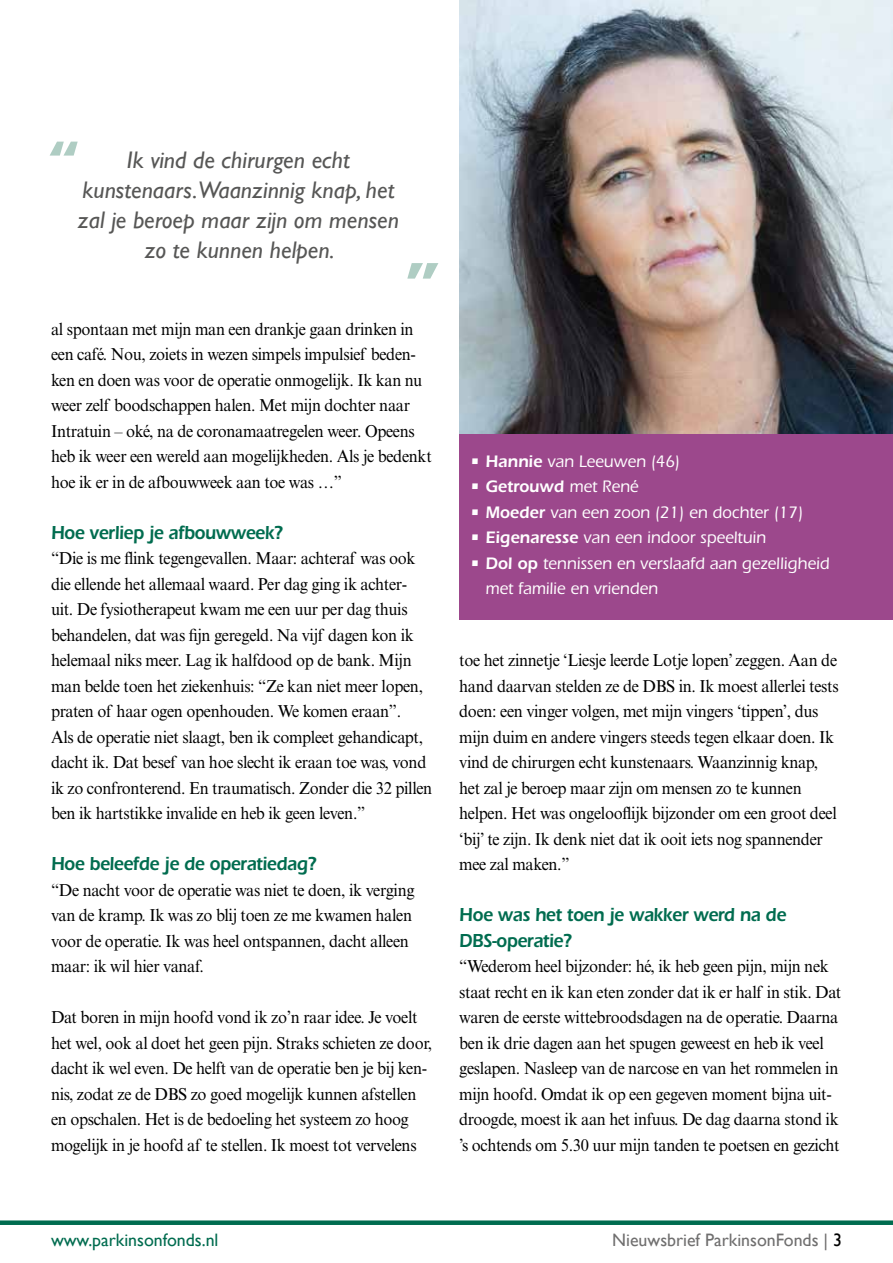
<style>
.page{position:relative;width:893px;height:1263px;background:#fff}
.page>*{position:absolute;margin:0;border:0;box-sizing:border-box;transform-origin:0 0}
.t1{font:italic 24px/30px "Gill Sans";color:#575756;text-align:center}
.t2{font:600 19.5px/25.5px "ITC Eras Std";letter-spacing:-.02em;color:#006c4f;scale:.9 1}
.t3{font:18px "Gill Sans";color:#706f6f}
.t4{font:18px "Gill Sans";color:#006c4f}
.t5{font:17.25px/25.5px "Times New Roman MT Std";letter-spacing:-.02em;color:#000;scale:.95 1}
.t6{font:500 17.25px/25.5px "ITC Eras Std";color:#fff;scale:.95 1}
.t7{font:600 17.25px "ITC Eras Std";color:#fff;scale:.95 1}
.s1{font-weight:600}
.s2{font-weight:500}
.s3{color:#000}
</style>
<div class="page">
<div style="left:0;top:1220px;width:893px;height:5px;background:#006c4f"></div>
<img style="left:459px;top:0;width:434px;height:434px">
<div style="left:459px;top:434px;width:434px;height:185px;background:#9c488c"></div>
<svg style="left:50px;top:142px;width:28px;height:14px"></svg>
<svg style="left:407px;top:263px;width:31px;height:16px"></svg>
<h1 class="t1" style="left:78px;top:145px;width:323px">Ik vind de chirurgen echt kunstenaars.Waanzinnig knap, het zal je beroep maar zijn om mensen zo te kunnen helpen.</h1>
<p class="t5" style="left:51px;top:316px;width:402px">al spontaan met mijn man een drankje gaan drinken in een café. Nou, zoiets in wezen simpels impulsief beden&shy;ken en doen was voor de operatie onmogelijk. Ik kan nu weer zelf boodschappen halen. Met mijn dochter naar Intratuin – oké, na de coronamaatregelen weer. Opeens heb ik weer een wereld aan mogelijkheden. Als je bedenkt hoe ik er in de afbouwweek aan toe was …”</p>
<p class="t2" style="left:51px;top:519px;width:259px">Hoe verliep je afbouwweek?</p>
<p class="t5" style="left:51px;top:545px;width:403px">“Die is me flink tegengevallen. Maar: achteraf was ook die ellende het allemaal waard. Per dag ging ik achter&shy;uit. De fysiotherapeut kwam me een uur per dag thuis behandelen, dat was fijn geregeld. Na vijf dagen kon ik helemaal niks meer. Lag ik halfdood op de bank. Mijn man belde toen het ziekenhuis: “Ze kan niet meer lopen, praten of haar ogen openhouden. We komen eraan”.<br>Als de operatie niet slaagt, ben ik compleet gehandicapt, dacht ik. Dat besef van hoe slecht ik eraan toe was, vond ik zo confronterend. En traumatisch. Zonder die 32 pillen ben ik hartstikke invalide en heb ik geen leven.”</p>
<p class="t2" style="left:51px;top:851px;width:296px">Hoe beleefde je de operatiedag?</p>
<p class="t5" style="left:51px;top:877px;width:384px">“De nacht voor de operatie was niet te doen, ik verging van de kramp. Ik was zo blij toen ze me kwamen halen voor de operatie. Ik was heel ontspannen, dacht alleen maar: ik wil hier vanaf.</p>
<p class="t5" style="left:51px;top:1004px;width:403px">Dat boren in mijn hoofd vond ik zo’n raar idee. Je voelt het wel, ook al doet het geen pijn. Straks schieten ze door, dacht ik wel even. De helft van de operatie ben je bij ken&shy;nis, zodat ze de DBS zo goed mogelijk kunnen afstellen en opschalen. Het is de bedoeling het systeem zo hoog mogelijk in je hoofd af te stellen. Ik moest tot vervelens</p>
<p class="t6" style="left:470px;top:448px;width:223px"><span class="s1">• Hannie</span> van Leeuwen (46)</p>
<p class="t7" style="left:470px;top:476px;width:179px">• Getrouwd <span class="s2">met René</span></p>
<p class="t6" style="left:470px;top:499px;width:352px"><span class="s1">• Moeder</span> van een zoon (21) en dochter (17)</p>
<p class="t6" style="left:470px;top:525px;width:313px"><span class="s1">• Eigenaresse</span> van een indoor speeltuin</p>
<p class="t6" style="left:485px;top:550px;width:364px;text-indent:-16px"><span class="s1">• Dol op</span> tennissen en verslaafd aan gezelligheid met familie en vrienden</p>
<p class="t5" style="left:459px;top:647px;width:401px">toe het zinnetje ‘Liesje leerde Lotje lopen’ zeggen. Aan de hand daarvan stelden ze de DBS in. Ik moest allerlei tests doen: een vinger volgen, met mijn vingers ‘tippen’, dus mijn duim en andere vingers steeds tegen elkaar doen. Ik vind de chirurgen echt kunstenaars. Waanzinnig knap, het zal je beroep maar zijn om mensen zo te kunnen helpen. Het was ongelooflijk bijzonder om een groot deel ‘bij’ te zijn. Ik denk niet dat ik ooit iets nog spannender mee zal maken.”</p>
<p class="t2" style="left:459px;top:902px;width:365px">Hoe was het toen je wakker werd na de<br>DBS-operatie?</p>
<p class="t5" style="left:459px;top:953px;width:404px">“Wederom heel bijzonder: hé, ik heb geen pijn, mijn nek staat recht en ik kan eten zonder dat ik er half in stik. Dat waren de eerste wittebroodsdagen na de operatie. Daarna ben ik drie dagen aan het spugen geweest en heb ik veel geslapen. Nasleep van de narcose en van het rommelen in mijn hoofd. Omdat ik op een gegeven moment bijna uit&shy;droogde, moest ik aan het infuus. De dag daarna stond ik ’s ochtends om 5.30 uur mijn tanden te poetsen en gezicht</p>
<p class="t4" style="left:51px;top:1229px;width:169px">www.parkinsonfonds.nl</p>
<p class="t3" style="left:612px;top:1229px;width:231px">Nieuwsbrief ParkinsonFonds | <span class="s3">3</span></p>
</div>
